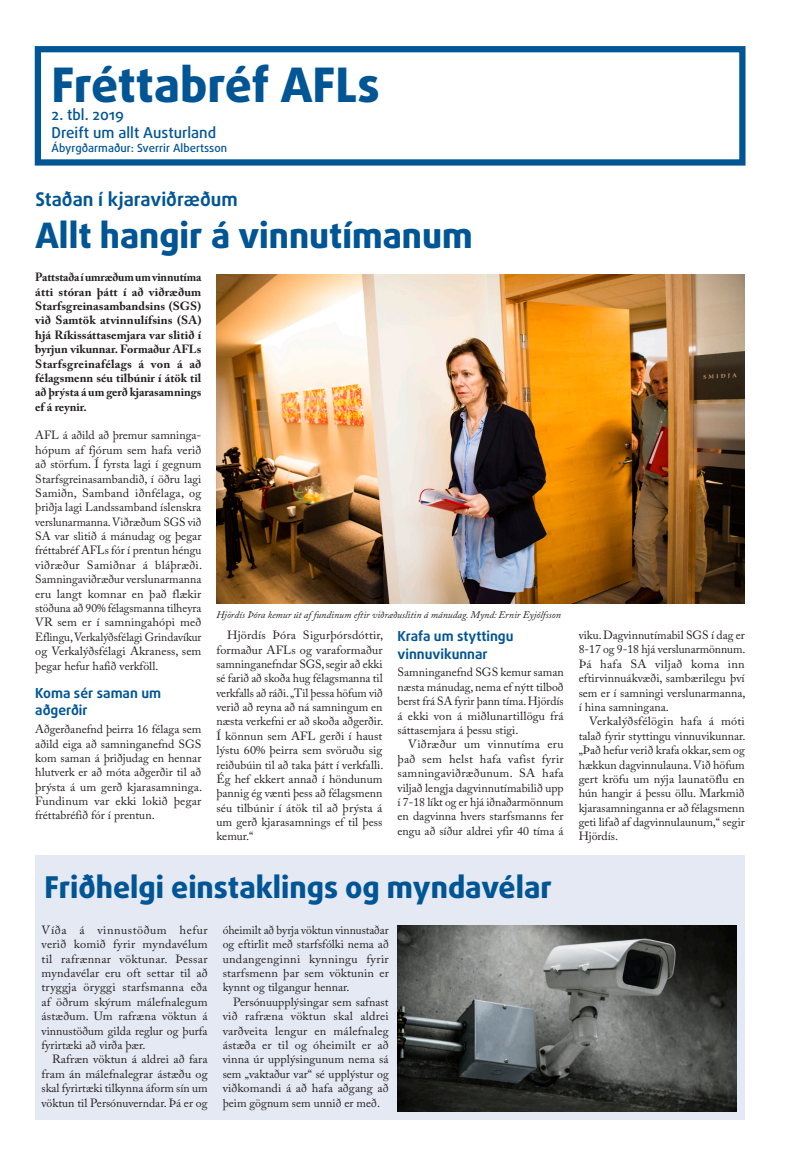
<style>
.page{position:relative;width:798px;height:1170px;background:#fff}
.page>*{position:absolute;margin:0;border:0;box-sizing:border-box;transform-origin:0 0}
.t1{font:800 47.5px "Daxline Pro";color:#005595}
.t2{font:800 35px "Daxline Pro";color:#005595}
.t3{font:800 30px "Daxline Pro";color:#005595}
.t4{font:700 18.75px "Daxline Pro";color:#005595}
.t5{font:500 15px/18px "Daxline Pro";color:#005595}
.t6{font:700 13.75px/17.5px "Daxline Pro";color:#005595}
.t7{font:11.88px/14.4px "Adobe Caslon Pro";color:#231f20;text-align:justify}
.t8{font:700 11.88px/14.4px "Adobe Caslon Pro";color:#231f20;text-align:justify}
.t9{font:500 11.25px "Daxline Pro";color:#005595}
.t10{font:italic 10px "Adobe Caslon Pro";color:#231f20}
</style>
<div class="page">
<div style="left:35px;top:855px;width:709px;height:265px;background:#e5e9f3"></div>
<div style="left:35px;top:46px;width:710px;height:119px;border:6px solid #005595"></div>
<img style="left:216px;top:274px;width:528px;height:329px">
<img style="left:397px;top:925px;width:339px;height:186px">
<h1 class="t1" style="left:52px;top:54px;width:329px">Fréttabréf AFLs</h1>
<p class="t5" style="left:52px;top:106px;width:166px">2. tbl. 2019<br>Dreift um allt Austurland</p>
<p class="t9" style="left:52px;top:140px;width:177px">Ábyrgðarmaður: Sverrir Albertsson</p>
<h3 class="t4" style="left:35px;top:187px;width:204px">Staðan í kjaraviðræðum</h3>
<h2 class="t2" style="left:35px;top:212px;width:438px">Allt hangir á vinnutímanum</h2>
<p class="t8" style="left:35px;top:270px;width:168px">Pattstaða í umræðum um vinnutíma átti stóran þátt í að viðræðum Starfsgreinasambandsins (SGS) við Samtök atvinnulífsins (SA) hjá Ríkissáttasemjara var slitið í byrjun vikunnar. Formaður AFLs Starfsgreinafélags á von á að félagsmenn séu tilbúnir í átök til að þrýsta á um gerð kjarasamnings ef á reynir.</p>
<p class="t7" style="left:35px;top:428px;width:168px">AFL á aðild að þremur samninga&shy;hópum af fjórum sem hafa verið að störfum. Í fyrsta lagi í gegnum Starfsgreinasambandið, í öðru lagi Samiðn, Samband iðnfélaga, og þriðja lagi Landssamband íslenskra verslunarmanna. Viðræðum SGS við SA var slitið á mánudag og þegar fréttabréf AFLs fór í prentun héngu viðræður Samiðnar á bláþræði.<br>Samningaviðræður verslunarmanna eru langt komnar en það flækir stöðuna að 90% félagsmanna tilheyra VR sem er í samningahópi með Eflingu, Verkalýðsfélagi Grindavíkur og Verkalýðsfélagi Akraness, sem þegar hefur hafið verkföll.</p>
<p class="t6" style="left:35px;top:684px;width:127px">Koma sér saman um aðgerðir</p>
<p class="t7" style="left:35px;top:721px;width:168px">Aðgerðanefnd þeirra 16 félaga sem aðild eiga að samninganefnd SGS kom saman á þriðjudag en hennar hlutverk er að móta aðgerðir til að þrýsta á um gerð kjarasamninga.<br>Fundinum var ekki lokið þegar fréttabréfið fór í prentun.</p>
<p class="t10" style="left:216px;top:608px;width:346px">Hjördís Þóra kemur út af fundinum eftir viðræðuslitin á mánudag. Mynd: Ernir Eyjólfsson</p>
<p class="t7" style="left:216px;top:627px;width:168px;text-indent:11px">Hjördís Þóra Sigurþórsdóttir, formaður AFLs og varaformaður samninganefndar SGS, segir að ekki sé farið að skoða hug félagsmanna til verkfalls að ráði. „Til þessa höfum við verið að reyna að ná samningum en næsta verkefni er að skoða aðgerðir.<br>Í könnun sem AFL gerði í haust lýstu 60% þeirra sem svöruðu sig reiðubúin til að taka þátt í verkfalli.<br>Ég hef ekkert annað í höndunum þannig ég vænti þess að félagsmenn séu tilbúnir í átök til að þrýsta á um gerð kjarasamnings ef til þess kemur.“</p>
<p class="t6" style="left:397px;top:627px;width:117px">Krafa um styttingu vinnuvikunnar</p>
<p class="t7" style="left:397px;top:665px;width:168px">Samninganefnd SGS kemur saman næsta mánudag, nema ef nýtt tilboð berst frá SA fyrir þann tíma. Hjördís á ekki von á miðlunartillögu frá sáttasemjara á þessu stigi.</p>
<p class="t7" style="left:397px;top:737px;width:168px;text-indent:11px">Viðræður um vinnutíma eru það sem helst hafa vafist fyrir samningaviðræðunum. SA hafa viljað lengja dagvinnutímabilið upp í 7-18 líkt og er hjá iðnaðarmönnum en dagvinna hvers starfsmanns fer engu að síður aldrei yfir 40 tíma á</p>
<h3 class="t3" style="left:45px;top:866px;width:508px">Friðhelgi einstaklings og myndavélar</h3>
<p class="t7" style="left:42px;top:922px;width:168px">Víða á vinnustöðum hefur verið komið fyrir myndavélum til rafrænnar vöktunar. Þessar myndavélar eru oft settar til að tryggja öryggi starfsmanna eða af öðrum skýrum málefnalegum ástæðum. Um rafræna vöktun á vinnustöðum gilda reglur og þurfa fyrirtæki að virða þær.</p>
<p class="t7" style="left:42px;top:1051px;width:168px;text-indent:11px">Rafræn vöktun á aldrei að fara fram án málefnalegrar ástæðu og skal fyrirtæki tilkynna áform sín um vöktun til Persónuverndar. Þá er og</p>
<p class="t7" style="left:222px;top:922px;width:168px">óheimilt að byrja vöktun vinnustaðar og eftirlit með starfsfólki nema að undangenginni kynningu fyrir starfsmenn þar sem vöktunin er kynnt og tilgangur hennar.</p>
<p class="t7" style="left:222px;top:994px;width:168px;text-indent:11px">Persónuupplýsingar sem safnast við rafræna vöktun skal aldrei varðveita lengur en málefnaleg ástæða er til og óheimilt er að vinna úr upplýsingunum nema sá sem „vaktaður var“ sé upplýstur og viðkomandi á að hafa aðgang að þeim gögnum sem unnið er með.</p>
<p class="t7" style="left:578px;top:627px;width:168px">viku. Dagvinnutímabil SGS í dag er 8-17 og 9-18 hjá verslunarmönnum.<br>Þá hafa SA viljað koma inn eftirvinnuákvæði, sambærilegu því sem er í samningi verslunarmanna, í hina samningana.</p>
<p class="t7" style="left:578px;top:714px;width:168px;text-indent:11px">Verkalýðsfélögin hafa á móti talað fyrir styttingu vinnuvikunnar. „Það hefur verið krafa okkar, sem og hækkun dagvinnulauna. Við höfum gert kröfu um nýja launatöflu en hún hangir á þessu öllu. Markmið kjarasamninganna er að félagsmenn geti lifað af dagvinnulaunum,“ segir Hjördís.</p>
</div>
